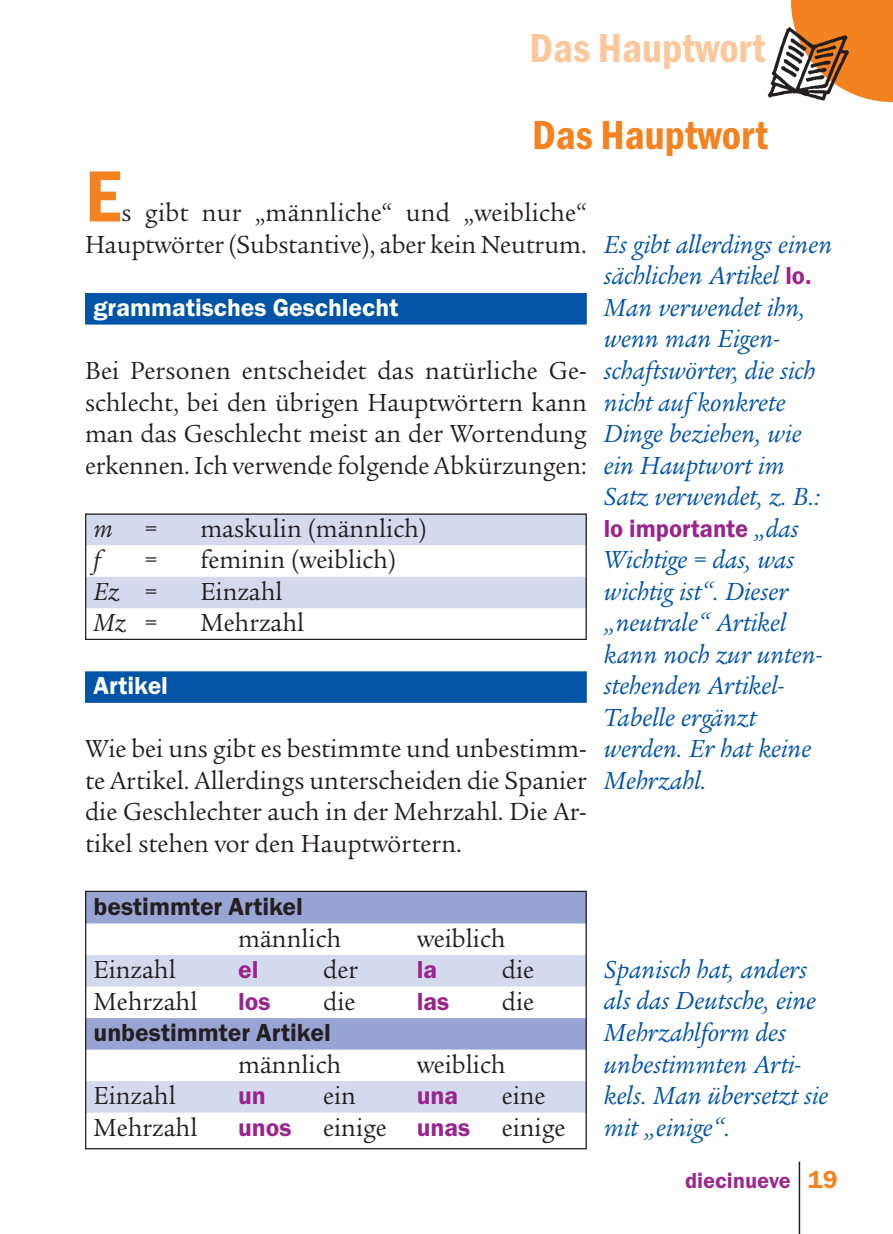
<style>
.page{position:relative;width:893px;height:1234px;background:#fff}
.page>*{position:absolute;margin:0;border:0;box-sizing:border-box;transform-origin:0 0}
.t1{font:600 condensed 75px "Franklin Got Itc T";color:#f58220}
.t2{font:600 condensed 42px "Franklin Got Itc T";color:#fcc89b}
.t3{font:600 condensed 42px "Franklin Got Itc T";color:#f58220}
.t4{font:25.5px/31.5px "Legacy Ser Itc T";color:#231f20;text-align:justify;scale:.96 1}
.t5{font:italic 25.5px/31.5px "Legacy Ser Itc T";color:#0154a6}
.t6{font:600 25.5px "Franklin Got Itc T";color:#231f20}
.t7{font:600 25.5px "Franklin Got Itc T";color:#fff}
.t8{font:600 25.5px "Franklin Got Itc T";color:#99248e;scale:.96 1}
.t9{font:600 25.5px "Franklin Got Itc T";color:#99248e}
.t10{font:italic 25.5px "Legacy Ser Itc T";color:#231f20;scale:.96 1}
.t11{font:600 22.5px "Franklin Got Itc T";color:#9d298e}
.s1{font-style:normal}
.s2{font-family:"Franklin Got Itc T";font-weight:600;color:#99248e}
.s3{font-family:"Franklin Got Itc T";font-weight:600;font-style:normal;color:#99248e}
.s4{font-family:"Legacy Ser Itc T";font-weight:400;font-style:italic;color:#0154a6}
.s5{font-size:25.5px;color:#f58220}
</style>
<div class="page">
<div style="left:791px;top:0;width:102px;height:102px;background:#f58220"></div>
<hr style="left:799px;top:1161px;width:1px;height:72px;background:#231f20">
<img style="left:767px;top:26px;width:84px;height:76px">
<div style="left:85px;top:293px;width:502px;height:31px;background:#0154a6"></div>
<svg style="left:85px;top:513px;width:502px;height:636px"></svg>
<h2 class="t2" style="left:529px;top:34px;width:237px">Das Hauptwort</h2>
<h2 class="t3" style="left:532px;top:121px;width:237px">Das Hauptwort</h2>
<h1 class="t1" style="left:85px;top:171px;width:37px">E</h1>
<p class="t4" style="left:85px;top:200px;width:524px;text-align:right">s gibt nur „männliche“ und „weibliche“<br>Haupt wörter (Substantive), aber kein Neutrum.</p>
<p class="t7" style="left:94px;top:299px;width:306px">grammatisches Geschlecht</p>
<p class="t4" style="left:85px;top:357px;width:524px">Bei Personen entscheidet das natürliche Ge&shy;schlecht, bei den übrigen Hauptwörtern kann man das Geschlecht meist an der Wortendung erkennen. Ich verwende folgende Abkürzungen:</p>
<p class="t10" style="left:94px;top:517px;width:69px">m <span class="s1">=</span></p>
<p class="t4" style="left:200px;top:515px;width:238px">maskulin (männlich)</p>
<p class="t10" style="left:94px;top:549px;width:8px">f</p>
<p class="t4" style="left:145px;top:546px;width:15px">=</p>
<p class="t4" style="left:200px;top:546px;width:205px">feminin (weiblich)</p>
<p class="t10" style="left:94px;top:580px;width:69px">Ez <span class="s1">=</span></p>
<p class="t4" style="left:200px;top:578px;width:87px">Einzahl</p>
<p class="t10" style="left:94px;top:612px;width:69px">Mz <span class="s1">=</span></p>
<p class="t4" style="left:200px;top:609px;width:110px">Mehrzahl</p>
<p class="t7" style="left:94px;top:677px;width:76px">Artikel</p>
<p class="t4" style="left:85px;top:735px;width:524px">Wie bei uns gibt es bestimmte und unbestimm&shy;te Artikel. Allerdings unterscheiden die Spanier die Geschlechter auch in der Mehrzahl. Die Ar&shy;tikel stehen vor den Hauptwörtern.</p>
<p class="t6" style="left:94px;top:897px;width:211px">bestimmter Artikel</p>
<p class="t4" style="left:238px;top:924px;width:109px">männlich</p>
<p class="t4" style="left:417px;top:924px;width:94px">weiblich</p>
<p class="t4" style="left:94px;top:956px;width:87px">Einzahl</p>
<p class="t9" style="left:238px;top:960px;width:22px">el</p>
<p class="t4" style="left:323px;top:956px;width:38px">der</p>
<p class="t9" style="left:417px;top:960px;width:22px">la</p>
<p class="t4" style="left:502px;top:956px;width:35px">die</p>
<p class="t4" style="left:94px;top:987px;width:110px">Mehrzahl</p>
<p class="t9" style="left:238px;top:992px;width:34px">los</p>
<p class="t4" style="left:323px;top:987px;width:35px">die</p>
<p class="t9" style="left:417px;top:992px;width:34px">las</p>
<p class="t4" style="left:502px;top:987px;width:35px">die</p>
<p class="t6" style="left:94px;top:1023px;width:239px">unbestimmter Artikel</p>
<p class="t4" style="left:238px;top:1050px;width:109px">männlich</p>
<p class="t4" style="left:417px;top:1050px;width:94px">weiblich</p>
<p class="t4" style="left:94px;top:1082px;width:87px">Einzahl</p>
<p class="t9" style="left:238px;top:1086px;width:29px">un</p>
<p class="t4" style="left:323px;top:1082px;width:36px">ein</p>
<p class="t9" style="left:417px;top:1086px;width:43px">una</p>
<p class="t4" style="left:502px;top:1082px;width:47px">eine</p>
<p class="t4" style="left:94px;top:1113px;width:110px">Mehrzahl</p>
<p class="t4" style="left:238px;top:1113px;width:342px"><span class="s2">unos</span> einige <span class="s2">unas</span> einige</p>
<p class="t5" style="left:604px;top:231px;width:230px">Es gibt allerdings einen sächlichen Artikel <span class="s3">lo.<br></span>Man verwendet ihn, wenn man Eigen&shy;schaftswörter, die sich nicht auf konkrete<br>Dinge beziehen, wie ein Hauptwort im<br>Satz verwendet, z. B.:</p>
<p class="t8" style="left:604px;top:519px;width:205px">lo importante <span class="s4">„das</span></p>
<p class="t5" style="left:604px;top:546px;width:220px">Wichtige = das, was wichtig ist“. Dieser „neutrale“ Artikel kann noch zur unten&shy;stehenden Artikel-<br>Tabelle ergänzt werden. Er hat keine<br>Mehrzahl.</p>
<p class="t5" style="left:604px;top:956px;width:226px">Spanisch hat, anders als das Deutsche, eine<br>Mehrzahlform des unbestimmten Arti&shy;kels. Man übersetzt sie mit „einige“.</p>
<p class="t11" style="left:685px;top:1172px;width:154px">diecinueve <span class="s5">19</span></p>
</div>
